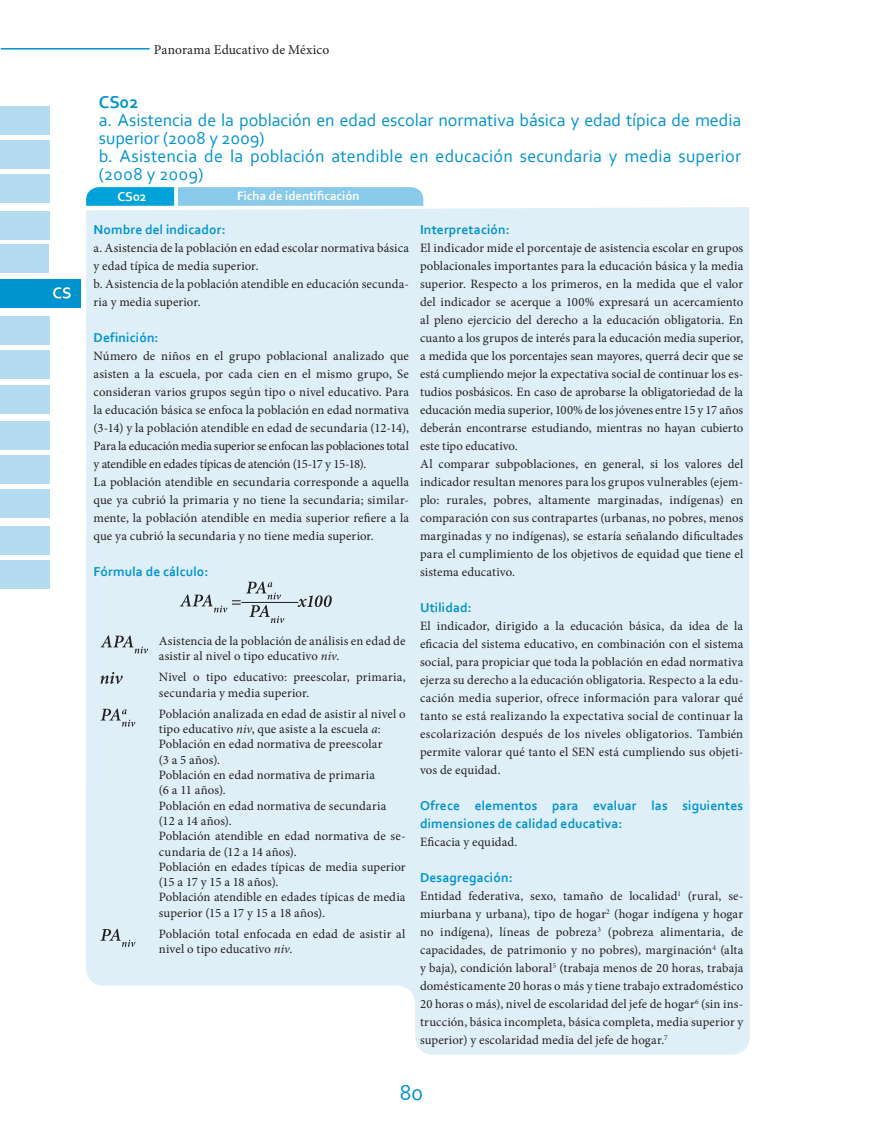
<style>
.page{position:relative;width:872px;height:1127px;background:#fff}
.page>*{position:absolute;margin:0;border:0;box-sizing:border-box;transform-origin:0 0}
.t1{font:22.5px "Corbel";color:#0093d0}
.Subtitulos_tablas__f{font:18px/18px "Corbel";letter-spacing:.005em;color:#0093d0}
.Subtitulos_tablas__f-2{font:700 18px "Corbel";color:#0093d0}
.subtitulitos{font:700 13.5px/18px "Corbel";letter-spacing:.01em;color:#0093d0}
.t2{font:13.5px "Minion Pro";letter-spacing:.005em;color:#231f20}
.texto_fichas{font:700 13.5px "Corbel";letter-spacing:.015em;color:#0093d0}
.t3{font:700 13.5px "Corbel";color:#fff}
.texto_fichas-2{font:12.75px/18px "Minion Pro";letter-spacing:.01em;color:#231f20}
.t4{font:700 12.75px "Corbel";color:#fff}
.s1{font-style:italic}
</style>
<div class="page">
<hr style="left:1px;top:48px;width:149px;height:2px;background:#0093d0">
<div style="left:0;top:279px;width:81px;height:28px;background:#0093d0"></div>
<svg style="left:53px;top:287px;width:18px;height:11px"></svg>
<div style="left:0;top:421px;width:49px;height:28px;background:#b5dbf1"></div>
<div style="left:0;top:244px;width:49px;height:29px;background:#b5dbf1"></div>
<div style="left:0;top:490px;width:49px;height:28px;background:#b5dbf1"></div>
<div style="left:0;top:106px;width:49px;height:28px;background:#b5dbf1"></div>
<div style="left:0;top:211px;width:49px;height:29px;background:#b5dbf1"></div>
<div style="left:0;top:455px;width:49px;height:29px;background:#b5dbf1"></div>
<div style="left:0;top:175px;width:49px;height:28px;background:#b5dbf1"></div>
<div style="left:0;top:140px;width:49px;height:28px;background:#b5dbf1"></div>
<div style="left:0;top:385px;width:49px;height:29px;background:#b5dbf1"></div>
<div style="left:0;top:316px;width:50px;height:28px;background:#b5dbf1"></div>
<div style="left:0;top:526px;width:50px;height:29px;background:#b5dbf1"></div>
<div style="left:0;top:350px;width:50px;height:28px;background:#b5dbf1"></div>
<div style="left:0;top:560px;width:50px;height:29px;background:#b5dbf1"></div>
<svg style="left:86px;top:187px;width:337px;height:19px;background:#6bc1e6"></svg>
<div style="left:86px;top:207px;width:663px;height:847px;background:#dfeff8"></div>
<svg style="left:100px;top:635px;width:48px;height:18px"></svg>
<svg style="left:100px;top:672px;width:23px;height:12px"></svg>
<svg style="left:100px;top:708px;width:35px;height:18px"></svg>
<svg style="left:100px;top:929px;width:35px;height:18px"></svg>
<svg style="left:180px;top:581px;width:104px;height:42px;background:#cddbe4"></svg>
<svg style="left:298px;top:595px;width:34px;height:12px"></svg>
<hr style="left:241px;top:602px;width:57px;height:1px;background:#231f20">
<p class="t2" style="left:154px;top:41px;width:177px">Panorama Educativo de México</p>
<p class="Subtitulos_tablas__f-2" style="left:99px;top:91px;width:41px">CS02</p>
<p class="Subtitulos_tablas__f" style="left:99px;top:111px;width:644px">a. Asistencia de la población en edad escolar normativa básica y edad típica de media superior (2008 y 2009)</p>
<p class="Subtitulos_tablas__f" style="left:99px;top:147px;width:643px">b. Asistencia de la población atendible en educación secundaria y media superior (2008 y 2009)</p>
<p class="t3" style="left:117px;top:188px;width:31px">CS02</p>
<p class="t4" style="left:237px;top:188px;width:124px">Ficha de identificación</p>
<p class="subtitulitos" style="left:94px;top:220px;width:134px">Nombre del indicador:</p>
<p class="texto_fichas-2" style="left:94px;top:239px;width:317px">a. Asistencia de la población en edad escolar normativa básica y edad típica de media superior.</p>
<p class="texto_fichas-2" style="left:94px;top:275px;width:317px">b. Asistencia de la población atendible en educación secunda&shy;ria y media superior.</p>
<p class="subtitulitos" style="left:94px;top:328px;width:66px">Definición:</p>
<p class="texto_fichas-2" style="left:94px;top:347px;width:317px;text-align:justify">Número de niños en el grupo poblacional analizado que asisten a la escuela, por cada cien en el mismo grupo, Se consideran varios grupos según tipo o nivel educativo. Para la educación básica se enfoca la población en edad normativa (3-14) y la población atendible en edad de secundaria (12-14), Para la educación media superior se enfocan las poblaciones total y atendible en edades típicas de atención (15-17 y 15-18).</p>
<p class="texto_fichas-2" style="left:94px;top:473px;width:317px;text-align:justify">La población atendible en secundaria corresponde a aquella que ya cubrió la primaria y no tiene la secundaria; similar&shy;mente, la población atendible en media superior refiere a la que ya cubrió la secundaria y no tiene media superior.</p>
<p class="subtitulitos" style="left:94px;top:562px;width:116px">Fórmula de cálculo:</p>
<p class="texto_fichas-2" style="left:159px;top:633px;width:248px;line-height:15.3px">Asistencia de la población de análisis en edad de asistir al nivel o tipo educativo <span class="s1">niv</span>.</p>
<p class="texto_fichas-2" style="left:159px;top:669px;width:248px;line-height:15.3px">Nivel o tipo educativo: preescolar, primaria, secundaria y media superior.</p>
<p class="texto_fichas-2" style="left:159px;top:706px;width:248px;line-height:15.3px">Población analizada en edad de asistir al nivel o tipo educativo <span class="s1">niv</span>, que asiste a la escuela <span class="s1">a</span>:</p>
<p class="texto_fichas-2" style="left:159px;top:735px;width:225px">Población en edad normativa de preescolar</p>
<p class="texto_fichas-2" style="left:159px;top:751px;width:63px">(3 a 5 años).</p>
<p class="texto_fichas-2" style="left:159px;top:766px;width:218px">Población en edad normativa de primaria</p>
<p class="texto_fichas-2" style="left:159px;top:781px;width:68px">(6 a 11 años).</p>
<p class="texto_fichas-2" style="left:159px;top:796px;width:229px">Población en edad normativa de secundaria</p>
<p class="texto_fichas-2" style="left:159px;top:812px;width:74px">(12 a 14 años).</p>
<p class="texto_fichas-2" style="left:159px;top:828px;width:248px;line-height:15.3px">Población atendible en edad normativa de se&shy;cundaria de (12 a 14 años).</p>
<p class="texto_fichas-2" style="left:159px;top:859px;width:248px;line-height:15.3px">Población en edades típicas de media superior (15 a 17 y 15 a 18 años).</p>
<p class="texto_fichas-2" style="left:159px;top:890px;width:248px;line-height:15.3px">Población atendible en edades típicas de media superior (15 a 17 y 15 a 18 años).</p>
<p class="texto_fichas-2" style="left:159px;top:926px;width:248px;line-height:15.3px">Población total enfocada en edad de asistir al nivel o tipo educativo <span class="s1">niv</span>.</p>
<p class="texto_fichas" style="left:420px;top:221px;width:91px">Interpretación:</p>
<p class="texto_fichas-2" style="left:420px;top:239px;width:325px;text-align:justify">El indicador mide el porcentaje de asistencia escolar en grupos poblacionales importantes para la educación básica y la media superior. Respecto a los primeros, en la medida que el valor del indicador se acerque a 100% expresará un acercamiento al pleno ejercicio del derecho a la educación obligatoria. En cuanto a los grupos de interés para la educación media superior, a medida que los porcentajes sean mayores, querrá decir que se está cumpliendo mejor la expectativa social de continuar los es&shy;tudios posbásicos. En caso de aprobarse la obligatoriedad de la educación media superior, 100% de los jóvenes entre 15 y 17 años deberán encontrarse estudiando, mientras no hayan cubierto este tipo educativo.</p>
<p class="texto_fichas-2" style="left:420px;top:455px;width:325px;text-align:justify">Al comparar subpoblaciones, en general, si los valores del indicador resultan menores para los grupos vulnerables (ejem&shy;plo: rurales, pobres, altamente marginadas, indígenas) en comparación con sus contrapartes (urbanas, no pobres, menos marginadas y no indígenas), se estaría señalando dificultades para el cumplimiento de los objetivos de equidad que tiene el sistema educativo.</p>
<p class="subtitulitos" style="left:420px;top:598px;width:53px">Utilidad:</p>
<p class="texto_fichas-2" style="left:420px;top:617px;width:325px;text-align:justify">El indicador, dirigido a la educación básica, da idea de la eficacia del sistema educativo, en combinación con el sistema social, para propiciar que toda la población en edad normativa ejerza su derecho a la educación obligatoria. Respecto a la edu&shy;cación media superior, ofrece información para valorar qué tanto se está realizando la expectativa social de continuar la escolarización después de los niveles obligatorios. También permite valorar qué tanto el SEN está cumpliendo sus objeti&shy;vos de equidad.</p>
<p class="subtitulitos" style="left:420px;top:796px;width:325px">Ofrece elementos para evaluar las siguientes dimensiones de calidad educativa:</p>
<p class="texto_fichas-2" style="left:420px;top:833px;width:99px">Eficacia y equidad.</p>
<p class="subtitulitos" style="left:420px;top:868px;width:94px">Desagregación:</p>
<p class="texto_fichas-2" style="left:420px;top:887px;width:325px;text-align:justify">Entidad federativa, sexo, tamaño de localidad<sup>1</sup> (rural, se&shy;miurbana y urbana), tipo de hogar<sup>2</sup> (hogar indígena y hogar no indígena), líneas de pobreza<sup>3</sup> (pobreza alimentaria, de capacidades, de patrimonio y no pobres), marginación<sup>4</sup> (alta y baja), condición laboral<sup>5</sup> (trabaja menos de 20 horas, trabaja domésticamente 20 horas o más y tiene trabajo extradoméstico 20 horas o más), nivel de escolaridad del jefe de hogar<sup>6</sup> (sin ins&shy;trucción, básica incompleta, básica completa, media superior y superior) y escolaridad media del jefe de hogar.<sup>7</sup></p>
<h1 class="t1" style="left:400px;top:1079px;width:25px">80</h1>
</div>
